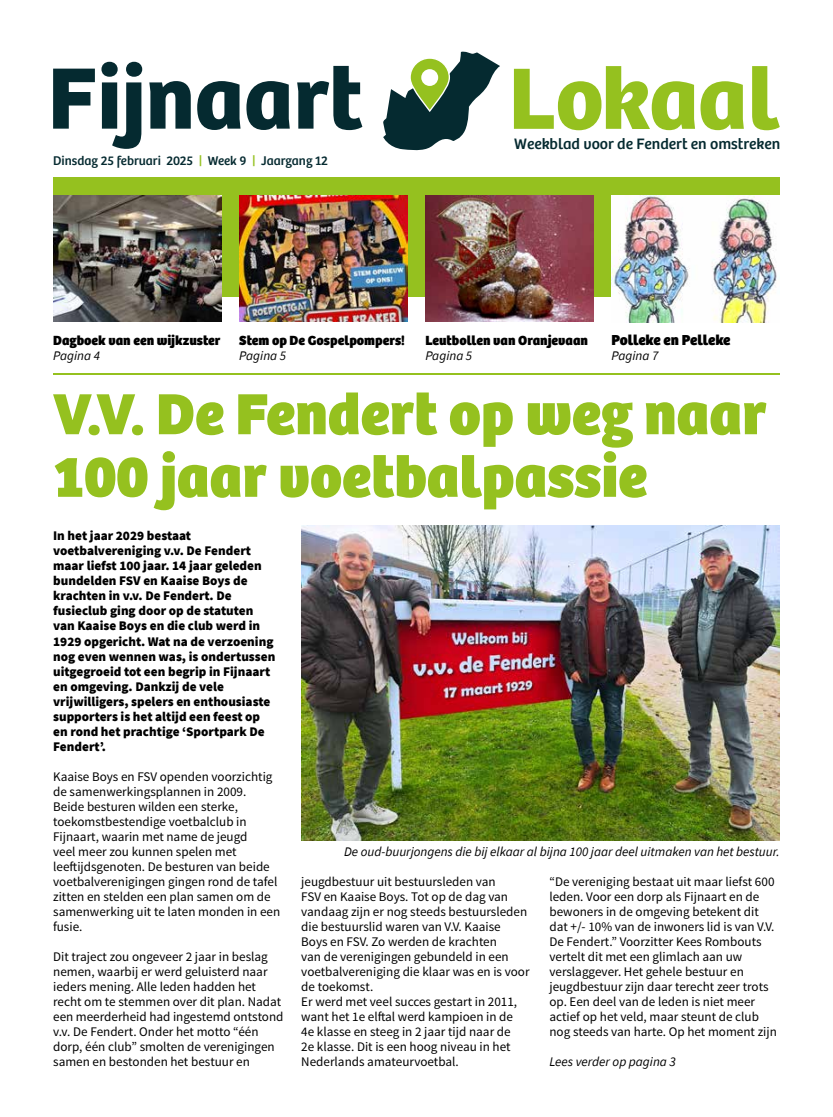
<style>
.page{position:relative;width:833px;height:1117px;background:#fff}
.page>*{position:absolute;margin:0;border:0;box-sizing:border-box;transform-origin:0 0}
.t1{font:700 90.12px "Bree";color:#052a30}
.t2{font:700 90.12px "Bree";color:#95c11f}
.t3{font:800 60px/62.5px "Bree";color:#95c11f}
.t4{font:15.75px "Bree";color:#052a30}
.t5{font:800 15px "Bree";letter-spacing:-.01em;color:#000}
.t6{font:800 13.75px "Bree";color:#000}
.t7{font:13.12px/15px "Source Sans Pro";color:#000}
.t8{font:900 13.12px/15px "Source Sans Pro";color:#000}
.t9{font:italic 13.12px "Source Sans Pro";color:#000}
.t10{font:13.12px "Bree";color:#052a30}
.s1{color:#95c11f}
</style>
<div class="page">
<div style="left:53px;top:177px;width:727px;height:120px;background:#95c11f"></div>
<hr style="left:53px;top:373px;width:727px;height:2px;background:#95c11f">
<img style="left:53px;top:195px;width:168px;height:126px">
<img style="left:239px;top:195px;width:168px;height:126px">
<img style="left:425px;top:195px;width:169px;height:126px">
<svg style="left:383px;top:51px;width:117px;height:100px"></svg>
<div style="left:421px;top:69px;width:17px;height:17px;background:#fff;border-radius:50%"></div>
<img style="left:301px;top:525px;width:479px;height:315px">
<img style="left:611px;top:195px;width:169px;height:127px">
<h1 class="t1" style="left:48px;top:44px;width:316px">Fijnaart</h1>
<h1 class="t2" style="left:509px;top:44px;width:272px">Lokaal</h1>
<p class="t4" style="left:514px;top:135px;width:268px">Weekblad voor de Fendert en omstreken</p>
<p class="t10" style="left:53px;top:153px;width:276px">Dinsdag 25 februari 2025 <span class="s1">|</span> Week 9 <span class="s1">|</span> Jaargang 12</p>
<p class="t6" style="left:53px;top:332px;width:169px">Dagboek van een wijkzuster</p>
<p class="t9" style="left:53px;top:347px;width:48px">Pagina 4</p>
<p class="t6" style="left:239px;top:332px;width:167px">Stem op De Gospelpompers!</p>
<p class="t9" style="left:239px;top:347px;width:48px">Pagina 5</p>
<p class="t6" style="left:425px;top:332px;width:164px">Leutbollen van Oranjevaan</p>
<p class="t9" style="left:425px;top:347px;width:48px">Pagina 5</p>
<p class="t5" style="left:611px;top:331px;width:121px">Polleke en Pelleke</p>
<p class="t9" style="left:611px;top:347px;width:48px">Pagina 7</p>
<h2 class="t3" style="left:53px;top:383px;width:715px">V.V. De Fendert op weg naar<br>100 jaar voetbalpassie</h2>
<p class="t8" style="left:53px;top:528px;width:224px">In het jaar 2029 bestaat voetbalvereniging v.v. De Fendert maar liefst 100 jaar. 14 jaar geleden bundelden FSV en Kaaise Boys de krachten in v.v. De Fendert. De fusieclub ging door op de statuten van Kaaise Boys en die club werd in<br>1929 opgericht. Wat na de verzoening nog even wennen was, is ondertussen uitgegroeid tot een begrip in Fijnaart en omgeving. Dankzij de vele vrijwilligers, spelers en enthousiaste supporters is het altijd een feest op en rond het prachtige ‘Sportpark De<br>Fendert’.</p>
<p class="t7" style="left:53px;top:768px;width:229px">Kaaise Boys en FSV openden voorzichtig de samenwerkingsplannen in 2009.<br>Beide besturen wilden een sterke, toekomstbestendige voetbalclub in Fijnaart, waarin met name de jeugd<br>veel meer zou kunnen spelen met leeftijdsgenoten. De besturen van beide voetbalverenigingen gingen rond de tafel zitten en stelden een plan samen om de samenwerking uit te laten monden in een fusie.</p>
<p class="t7" style="left:53px;top:948px;width:232px">Dit traject zou ongeveer 2 jaar in beslag nemen, waarbij er werd geluisterd naar ieders mening. Alle leden hadden het recht om te stemmen over dit plan. Nadat een meerderheid had ingestemd ontstond v.v. De Fendert. Onder het motto “één dorp, één club” smolten de verenigingen samen en bestonden het bestuur en</p>
<p class="t9" style="left:344px;top:842px;width:437px">De oud-buurjongens die bij elkaar al bijna 100 jaar deel uitmaken van het bestuur.</p>
<p class="t7" style="left:301px;top:873px;width:230px">jeugdbestuur uit bestuursleden van<br>FSV en Kaaise Boys. Tot op de dag van vandaag zijn er nog steeds bestuursleden die bestuurslid waren van V.V. Kaaise Boys en FSV. Zo werden de krachten<br>van de verenigingen gebundeld in een voetbalvereniging die klaar was en is voor de toekomst.<br>Er werd met veel succes gestart in 2011, want het 1e elftal werd kampioen in de<br>4e klasse en steeg in 2 jaar tijd naar de<br>2e klasse. Dit is een hoog niveau in het Nederlands amateurvoetbal.</p>
<p class="t7" style="left:549px;top:873px;width:229px">“De vereniging bestaat uit maar liefst 600 leden. Voor een dorp als Fijnaart en de bewoners in de omgeving betekent dit dat +/- 10% van de inwoners lid is van V.V.<br>De Fendert.” Voorzitter Kees Rombouts vertelt dit met een glimlach aan uw verslaggever. Het gehele bestuur en jeugdbestuur zijn daar terecht zeer trots op. Een deel van de leden is niet meer actief op het veld, maar steunt de club nog steeds van harte. Op het moment zijn</p>
<p class="t9" style="left:549px;top:1052px;width:128px">Lees verder op pagina 3</p>
</div>
